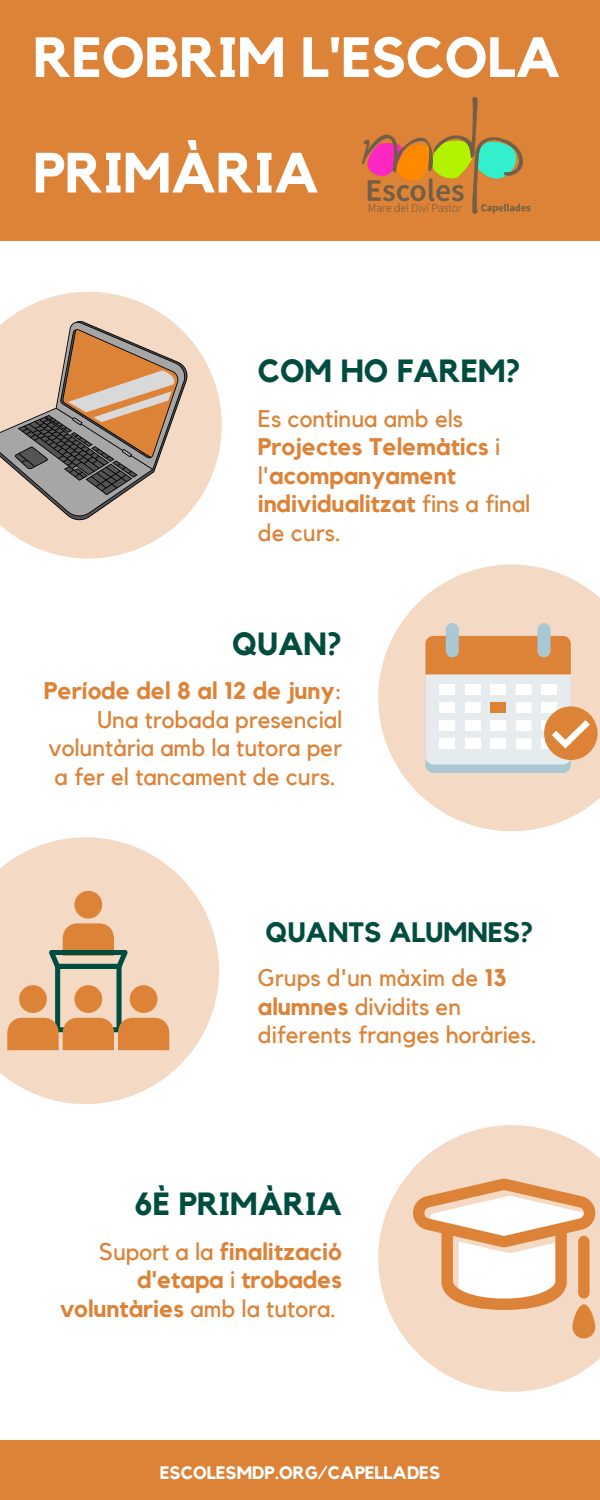
<style>
.page{position:relative;width:600px;height:1500px;background:#fff}
.page>*{position:absolute;margin:0;border:0;box-sizing:border-box;transform-origin:0 0}
.t1{font:700 56px/115.5px "Kollektif";color:#fff}
.t2{font:700 32px "Kollektif";color:#004d40}
.t3{font:700 28px "Kollektif";color:#004d40}
.t4{font:24px/28.5px "Kollektif";color:#dc8338;text-align:right}
.t5{font:700 24px/28.5px "Kollektif";color:#dc8338}
.t6{font:700 18px "Kollektif";color:#fff}
.s1{font-weight:400}
.s2{font-weight:700}
</style>
<div class="page">
<div style="left:0;top:0;width:600px;height:241px;background:#dc8338"></div>
<svg style="left:0;top:292px;width:222px;height:267px;fill:#f4dac4"></svg>
<svg style="left:378px;top:565px;width:222px;height:266px;fill:#f4dac4"></svg>
<svg style="left:0;top:837px;width:219px;height:267px;fill:#f4dac4"></svg>
<svg style="left:378px;top:1125px;width:222px;height:267px;fill:#f4dac4"></svg>
<img style="left:361px;top:98px;width:170px;height:116px">
<svg style="left:0;top:321px;width:187px;height:199px;background:#bfa58f"></svg>
<div style="left:425px;top:644px;width:146px;height:129px;background:#aac7d4;border-radius:8px"></div>
<div style="left:425px;top:636px;width:146px;height:128px;background:#e6ecee;border-radius:8px"></div>
<div style="left:425px;top:636px;width:146px;height:38px;background:#dc8338"></div>
<div style="left:439px;top:684px;width:16px;height:11px;background:#fff"></div>
<div style="left:465px;top:684px;width:16px;height:11px;background:#fff"></div>
<div style="left:490px;top:684px;width:16px;height:11px;background:#fff"></div>
<div style="left:516px;top:684px;width:16px;height:11px;background:#fff"></div>
<div style="left:541px;top:684px;width:16px;height:11px;background:#fff"></div>
<div style="left:439px;top:702px;width:16px;height:11px;background:#fff"></div>
<div style="left:465px;top:702px;width:16px;height:11px;background:#fff"></div>
<div style="left:490px;top:702px;width:16px;height:11px;background:#dc8338"></div>
<div style="left:516px;top:702px;width:16px;height:11px;background:#fff"></div>
<div style="left:541px;top:702px;width:16px;height:11px;background:#fff"></div>
<div style="left:439px;top:720px;width:16px;height:11px;background:#fff"></div>
<div style="left:465px;top:720px;width:16px;height:11px;background:#fff"></div>
<div style="left:490px;top:720px;width:16px;height:11px;background:#fff"></div>
<div style="left:516px;top:720px;width:16px;height:11px;background:#fff"></div>
<div style="left:541px;top:720px;width:16px;height:11px;background:#fff"></div>
<div style="left:439px;top:738px;width:16px;height:11px;background:#fff"></div>
<div style="left:465px;top:738px;width:16px;height:11px;background:#fff"></div>
<div style="left:490px;top:738px;width:16px;height:11px;background:#fff"></div>
<div style="left:516px;top:738px;width:16px;height:11px;background:#fff"></div>
<div style="left:541px;top:738px;width:16px;height:11px;background:#fff"></div>
<div style="left:446px;top:623px;width:13px;height:34px;background:#aac7d4;border-radius:6px"></div>
<div style="left:538px;top:623px;width:12px;height:34px;background:#aac7d4;border-radius:6px"></div>
<div style="left:544px;top:706px;width:54px;height:54px;background:#dc8338;border-radius:50%"></div>
<svg style="left:545px;top:713px;width:52px;height:40px"></svg>
<div style="left:74px;top:891px;width:28px;height:28px;background:#dc8338;border-radius:50%"></div>
<svg style="left:7px;top:923px;width:162px;height:127px;background:#d9af85"></svg>
<svg style="left:413px;top:1179px;width:182px;height:131px"></svg>
<div style="left:578px;top:1236px;width:12px;height:63px;background:#dc8338;border-radius:6px"></div>
<svg style="left:572px;top:1304px;width:23px;height:35px"></svg>
<div style="left:0;top:1440px;width:600px;height:60px;background:#dc8338"></div>
<h1 class="t1" style="left:33px;top:2px;width:529px">REOBRIM L'ESCOLA<br>PRIMÀRIA</h1>
<h2 class="t2" style="left:258px;top:356px;width:264px">COM HO FAREM?</h2>
<p class="t5" style="left:258px;top:405px;width:274px"><span class="s1">Es continua amb els<br></span>Projectes Telemàtics <span class="s1">i l'</span>acompanyament individualitzat <span class="s1">fins a final de curs.</span></p>
<h2 class="t2" style="left:232px;top:629px;width:111px">QUAN?</h2>
<p class="t4" style="left:44px;top:677px;width:300px"><span class="s2">Període del 8 al 12 de juny</span>:<br>Una trobada presencial voluntària amb la tutora per a fer el tancament de curs.</p>
<p class="t3" style="left:266px;top:919px;width:269px">QUANTS ALUMNES?</p>
<p class="t4" style="left:258px;top:964px;width:280px;text-align:left">Grups d'un màxim de <span class="s2">13 alumnes</span> dividits en diferents franges horàries.</p>
<h2 class="t2" style="left:134px;top:1189px;width:210px">6È PRIMÀRIA</h2>
<p class="t5" style="left:60px;top:1238px;width:284px;text-align:right"><span class="s1">Suport a la</span> finalització d'etapa <span class="s1">i</span> trobades voluntàries <span class="s1">amb la tutora.</span></p>
<p class="t6" style="left:160px;top:1465px;width:282px">ESCOLESMDP.ORG/CAPELLADES</p>
</div>
